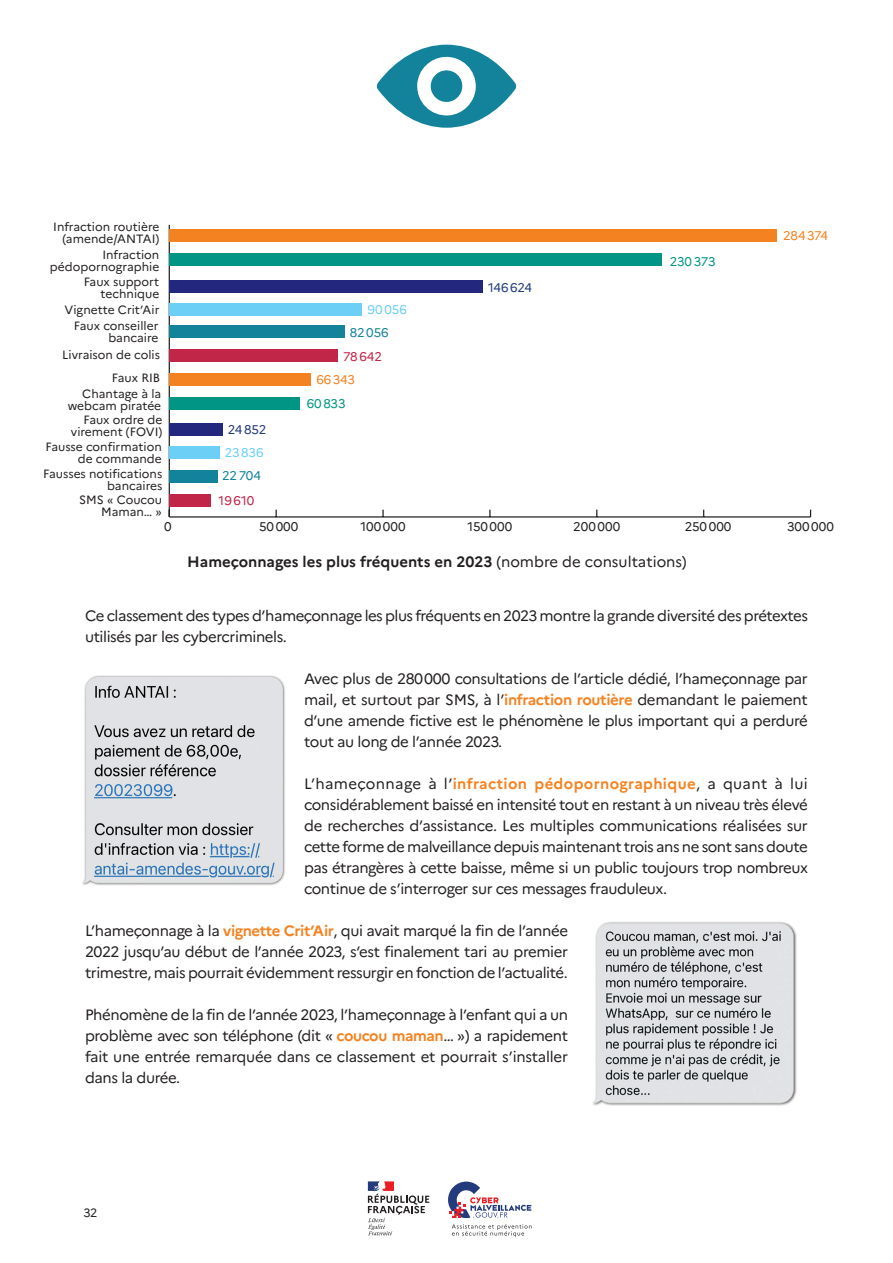
<style>
.page{position:relative;width:893px;height:1263px;background:#fff}
.page>*{position:absolute;margin:0;border:0;box-sizing:border-box;transform-origin:0 0}
.t1{font:15px/21px "Marianne";letter-spacing:-.03em;color:#231f20;text-align:justify}
.t2{font:700 15px "Marianne";color:#231f20}
.t3{font:12.6px "Marianne";letter-spacing:.005em;color:#231f20}
.t4{font:12.6px "Marianne";letter-spacing:-.01em;color:#f58220}
.t5{font:12.6px "Marianne";letter-spacing:-.01em;color:#009585}
.t6{font:12.6px "Marianne";letter-spacing:-.01em;color:#233b7d}
.t7{font:12.6px "Marianne";letter-spacing:-.005em;color:#6bcff6}
.t8{font:12.6px "Marianne";letter-spacing:-.005em;color:#13829b}
.t9{font:12.6px "Marianne";color:#c12547}
.t10{font:12px "Marianne";color:#231f20}
.s1{font-weight:400}
.s2{font-weight:700;color:#f58220}
</style>
<div class="page">
<hr style="left:169px;top:516px;width:642px;height:2px;background:#231f20">
<svg style="left:382px;top:510px;width:2px;height:6px"></svg>
<svg style="left:489px;top:510px;width:2px;height:6px"></svg>
<hr style="left:169px;top:225px;width:1px;height:292px;background:#231f20">
<div style="left:169px;top:494px;width:42px;height:13px;background:#c12547"></div>
<div style="left:169px;top:470px;width:49px;height:13px;background:#13829b"></div>
<div style="left:169px;top:446px;width:51px;height:13px;background:#6bcff6"></div>
<div style="left:169px;top:423px;width:53px;height:12px;background:#23287e"></div>
<div style="left:169px;top:397px;width:130px;height:13px;background:#009585"></div>
<div style="left:169px;top:373px;width:142px;height:13px;background:#f58220"></div>
<div style="left:169px;top:349px;width:168px;height:13px;background:#c12547"></div>
<div style="left:169px;top:325px;width:176px;height:13px;background:#13829b"></div>
<div style="left:169px;top:303px;width:193px;height:13px;background:#6bcff6"></div>
<div style="left:169px;top:281px;width:314px;height:12px;background:#23287e"></div>
<div style="left:169px;top:253px;width:493px;height:13px;background:#009585"></div>
<div style="left:169px;top:229px;width:608px;height:13px;background:#f58220"></div>
<img style="left:82px;top:675px;width:203px;height:211px">
<img style="left:593px;top:922px;width:204px;height:184px">
<svg style="left:376px;top:45px;width:140px;height:83px"></svg>
<svg style="left:448px;top:1181px;width:83px;height:37px"></svg>
<svg style="left:452px;top:1224px;width:79px;height:13px"></svg>
<svg style="left:368px;top:1181px;width:61px;height:54px"></svg>
<p class="t10" style="left:53px;top:220px;width:108px">Infraction routière</p>
<p class="t10" style="left:62px;top:232px;width:98px">(amende/ANTAI)</p>
<p class="t4" style="left:783px;top:228px;width:46px">284374</p>
<p class="t10" style="left:102px;top:248px;width:58px">Infraction</p>
<p class="t10" style="left:50px;top:260px;width:111px">pédopornographie</p>
<p class="t10" style="left:84px;top:275px;width:77px">Faux support</p>
<p class="t10" style="left:101px;top:287px;width:60px">technique</p>
<p class="t10" style="left:65px;top:303px;width:96px">Vignette Crit’Air</p>
<p class="t10" style="left:74px;top:319px;width:86px">Faux conseiller</p>
<p class="t10" style="left:108px;top:331px;width:51px">bancaire</p>
<p class="t10" style="left:62px;top:348px;width:99px">Livraison de colis</p>
<p class="t10" style="left:112px;top:370px;width:50px">Faux RIB</p>
<p class="t10" style="left:82px;top:387px;width:81px">Chantage à la</p>
<p class="t10" style="left:68px;top:399px;width:95px">webcam piratée</p>
<p class="t10" style="left:83px;top:413px;width:80px">Faux ordre de</p>
<p class="t10" style="left:71px;top:425px;width:93px">virement (FOVI)</p>
<p class="t10" style="left:45px;top:440px;width:118px">Fausse confirmation</p>
<p class="t10" style="left:78px;top:452px;width:86px">de commande</p>
<p class="t10" style="left:43px;top:467px;width:121px">Fausses notifications</p>
<p class="t10" style="left:107px;top:479px;width:57px">bancaires</p>
<p class="t10" style="left:79px;top:493px;width:84px">SMS « Coucou</p>
<p class="t10" style="left:101px;top:505px;width:62px">Maman… »</p>
<p class="t6" style="left:228px;top:422px;width:40px">24852</p>
<p class="t7" style="left:225px;top:444px;width:40px">23836</p>
<p class="t8" style="left:222px;top:468px;width:40px">22704</p>
<p class="t9" style="left:219px;top:493px;width:37px">19610</p>
<p class="t7" style="left:368px;top:302px;width:41px">90056</p>
<p class="t8" style="left:350px;top:325px;width:40px">82056</p>
<p class="t9" style="left:343px;top:348px;width:40px">78642</p>
<p class="t4" style="left:316px;top:372px;width:40px">66343</p>
<p class="t5" style="left:307px;top:396px;width:40px">60833</p>
<p class="t6" style="left:488px;top:280px;width:45px">146624</p>
<p class="t5" style="left:670px;top:254px;width:47px">230373</p>
<p class="t3" style="left:164px;top:519px;width:9px">0</p>
<p class="t3" style="left:259px;top:519px;width:41px">50000</p>
<p class="t3" style="left:360px;top:519px;width:47px">100000</p>
<p class="t3" style="left:467px;top:519px;width:46px">150000</p>
<p class="t3" style="left:573px;top:519px;width:49px">200000</p>
<p class="t3" style="left:685px;top:519px;width:48px">250000</p>
<p class="t3" style="left:787px;top:519px;width:48px">300000</p>
<p class="t2" style="left:187px;top:553px;width:501px">Hameçonnages les plus fréquents en 2023 <span class="s1">(nombre de consultations)</span></p>
<p class="t1" style="left:85px;top:605px;width:724px">Ce classement des types d’hameçonnage les plus fréquents en 2023 montre la grande diversité des prétextes utilisés par les cybercriminels.</p>
<p class="t1" style="left:304px;top:668px;width:505px">Avec plus de 280000 consultations de l’article dédié, l’hameçonnage par mail, et surtout par SMS, à l’<span class="s2">infraction routière</span> demandant le paiement d’une amende fictive est le phénomène le plus important qui a perduré tout au long de l’année 2023.</p>
<p class="t1" style="left:304px;top:773px;width:505px">L’hameçonnage à l’<span class="s2">infraction pédopornographique</span>, a quant à lui considérablement baissé en intensité tout en restant à un niveau très élevé de recherches d’assistance. Les multiples communications réalisées sur cette forme de malveillance depuis maintenant trois ans ne sont sans doute pas étrangères à cette baisse, même si un public toujours trop nombreux continue de s’interroger sur ces messages frauduleux.</p>
<p class="t1" style="left:85px;top:920px;width:484px">L’hameçonnage à la <span class="s2">vignette Crit’Air</span>, qui avait marqué la fin de l’année 2022 jusqu’au début de l’année 2023, s’est finalement tari au premier trimestre, mais pourrait évidemment ressurgir en fonction de l’actualité.</p>
<p class="t1" style="left:85px;top:1004px;width:485px">Phénomène de la fin de l’année 2023, l’hameçonnage à l’enfant qui a un problème avec son téléphone (dit « <span class="s2">coucou maman</span>… ») a rapidement fait une entrée remarquée dans ce classement et pourrait s’installer dans la durée.</p>
<p class="t10" style="left:83px;top:1205px;width:16px">32</p>
</div>
